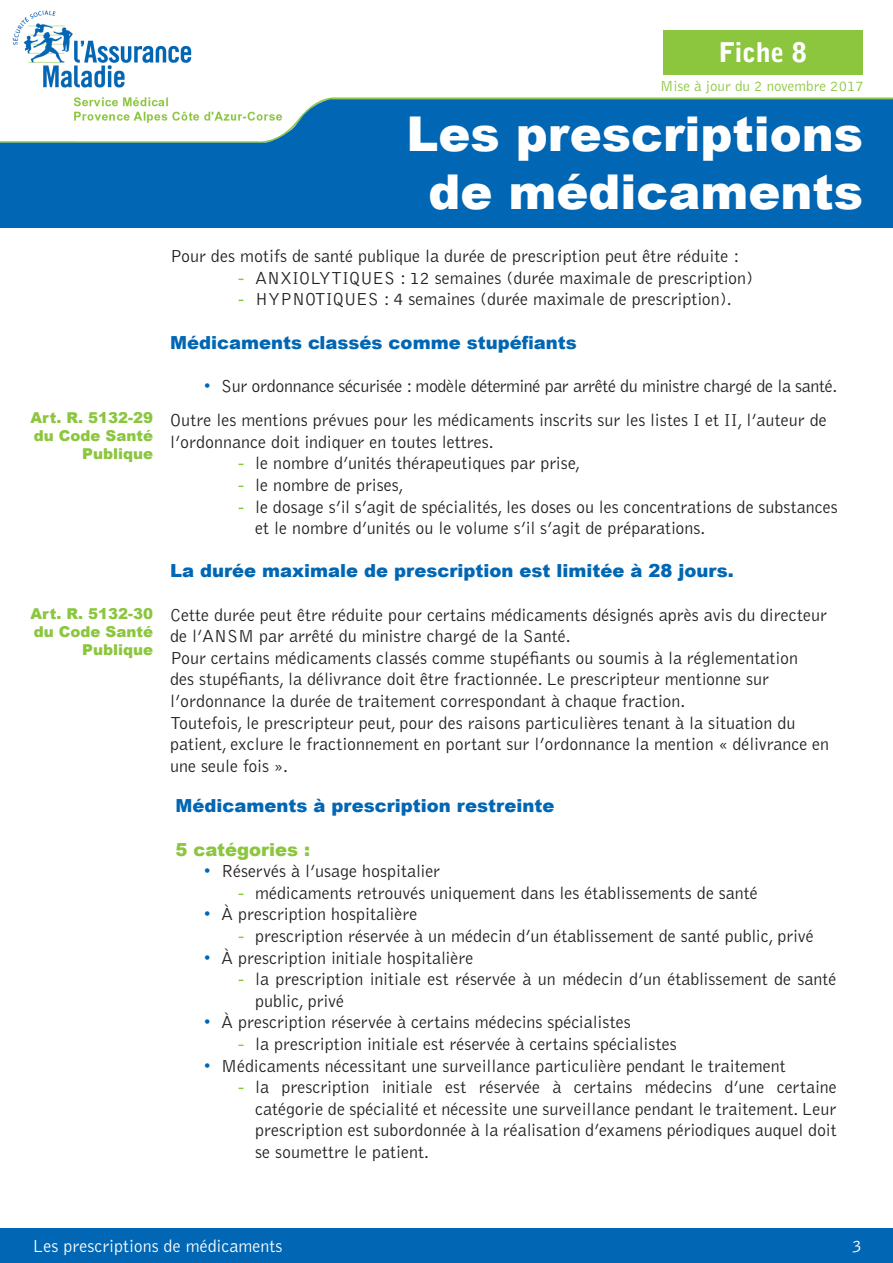
<style>
.page{position:relative;width:893px;height:1263px;background:#fff}
.page>*{position:absolute;margin:0;border:0;box-sizing:border-box;transform-origin:0 0}
.Titre{font:900 48px "Arial";color:#fff}
.t1{font:900 27px "Bell Gothic";color:#fff}
.t2{font:300 18px/21.6px "Bell Gothic";color:#231f20}
.t3{font:900 18px "Arial";color:#0166b3}
.t4{font:300 18px "Bell Gothic";letter-spacing:-.02em;color:#231f20}
.Titre-2{font:300 18px "Bell Gothic";color:#fff}
.t5{font:900 18px "Arial";color:#8bc63e}
.t6{font:900 15px/18px "Arial";color:#8bc63e;text-align:right}
.t7{font:300 15px "Bell Gothic";color:#8bc63e}
.s1{font-family:"Arial";font-weight:400;color:#8bc63e}
.s2{font-family:"Arial";font-weight:400;color:#0166b3}
</style>
<div class="page">
<div style="left:0;top:1228px;width:893px;height:35px;background:#0166b3"></div>
<div style="left:0;top:98px;width:893px;height:129px;background:#0166b3"></div>
<img style="left:0;top:10px;width:893px;height:133px">
<div style="left:663px;top:30px;width:200px;height:45px;background:#8bc63e"></div>
<p class="t1" style="left:719px;top:37px;width:89px">Fiche 8</p>
<p class="t7" style="left:660px;top:78px;width:205px">Mise à jour du 2 novembre 2017</p>
<p class="t6" style="left:31px;top:408px;width:124px">Art. R. 5132-29 du Code Santé<br>Publique</p>
<p class="t6" style="left:31px;top:604px;width:124px">Art. R. 5132-30 du Code Santé<br>Publique</p>
<p class="Titre" style="left:406px;top:99px;width:458px">Les prescriptions</p>
<p class="Titre" style="left:428px;top:157px;width:436px">de médicaments</p>
<p class="t2" style="left:170px;top:246px;width:571px">Pour des motifs de santé publique la durée de prescription peut être réduite :</p>
<p class="t2" style="left:238px;top:268px;width:516px"><span class="s1">-</span> ANXIOLYTIQUES : 12 semaines (durée maximale de prescription)</p>
<p class="t2" style="left:238px;top:289px;width:495px"><span class="s1">-</span> HYPNOTIQUES : 4 semaines (durée maximale de prescription).</p>
<p class="t3" style="left:170px;top:329px;width:408px">Médicaments classés comme stupéfiants</p>
<p class="t4" style="left:204px;top:376px;width:635px"><span class="s2">•</span> Sur ordonnance sécurisée : modèle déterminé par arrêté du ministre chargé de la santé.</p>
<p class="t2" style="left:170px;top:410px;width:658px">Outre les mentions prévues pour les médicaments inscrits sur les listes I et II, l’auteur de l’ordonnance doit indiquer en toutes lettres.</p>
<p class="t2" style="left:238px;top:453px;width:344px"><span class="s1">-</span> le nombre d’unités thérapeutiques par prise,</p>
<p class="t2" style="left:238px;top:475px;width:167px"><span class="s1">-</span> le nombre de prises,</p>
<p class="t2" style="left:255px;top:496px;width:584px;text-indent:-17px"><span class="s1">-</span> le dosage s’il s’agit de spécialités, les doses ou les concentrations de substances et le nombre d’unités ou le volume s’il s’agit de préparations.</p>
<p class="t3" style="left:170px;top:558px;width:565px">La durée maximale de prescription est limitée à 28 jours.</p>
<p class="t2" style="left:170px;top:604px;width:659px">Cette durée peut être réduite pour certains médicaments désignés après avis du directeur de l’ANSM par arrêté du ministre chargé de la Santé.</p>
<p class="t2" style="left:170px;top:647px;width:629px">Pour certains médicaments classés comme stupéfiants ou soumis à la réglementation des stupéfiants, la délivrance doit être fractionnée. Le prescripteur mentionne sur l’ordonnance la durée de traitement correspondant à chaque fraction.</p>
<p class="t2" style="left:170px;top:712px;width:661px">Toutefois, le prescripteur peut, pour des raisons particulières tenant à la situation du patient, exclure le fractionnement en portant sur l’ordonnance la mention « délivrance en une seule fois ».</p>
<p class="t3" style="left:175px;top:793px;width:380px">Médicaments à prescription restreinte</p>
<p class="t5" style="left:175px;top:836px;width:136px">5 catégories :</p>
<p class="t2" style="left:204px;top:861px;width:238px"><span class="s2">•</span> Réservés à l’usage hospitalier</p>
<p class="t2" style="left:238px;top:882px;width:521px"><span class="s1">-</span> médicaments retrouvés uniquement dans les établissements de santé</p>
<p class="t2" style="left:204px;top:904px;width:215px"><span class="s2">•</span> À prescription hospitalière</p>
<p class="t2" style="left:238px;top:926px;width:577px"><span class="s1">-</span> prescription réservée à un médecin d’un établissement de santé public, privé</p>
<p class="t2" style="left:204px;top:947px;width:271px"><span class="s2">•</span> À prescription initiale hospitalière</p>
<p class="t2" style="left:255px;top:969px;width:583px;text-indent:-17px"><span class="s1">-</span> la prescription initiale est réservée à un médecin d’un établissement de santé public, privé</p>
<p class="t2" style="left:204px;top:1012px;width:428px"><span class="s2">•</span> À prescription réservée à certains médecins spécialistes</p>
<p class="t2" style="left:238px;top:1034px;width:440px"><span class="s1">-</span> la prescription initiale est réservée à certains spécialistes</p>
<p class="t2" style="left:204px;top:1055px;width:583px"><span class="s2">•</span> Médicaments nécessitant une surveillance particulière pendant le traitement</p>
<p class="t2" style="left:255px;top:1077px;width:583px;text-align:justify;text-indent:-17px"><span class="s1">-</span> la prescription initiale est réservée à certains médecins d’une certaine catégorie de spécialité et nécessite une surveillance pendant le traitement. Leur prescription est subordonnée à la réalisation d’examens périodiques auquel doit se soumettre le patient.</p>
<p class="Titre-2" style="left:33px;top:1236px;width:251px">Les prescriptions de médicaments</p>
<p class="Titre-2" style="left:852px;top:1236px;width:12px">3</p>
</div>
